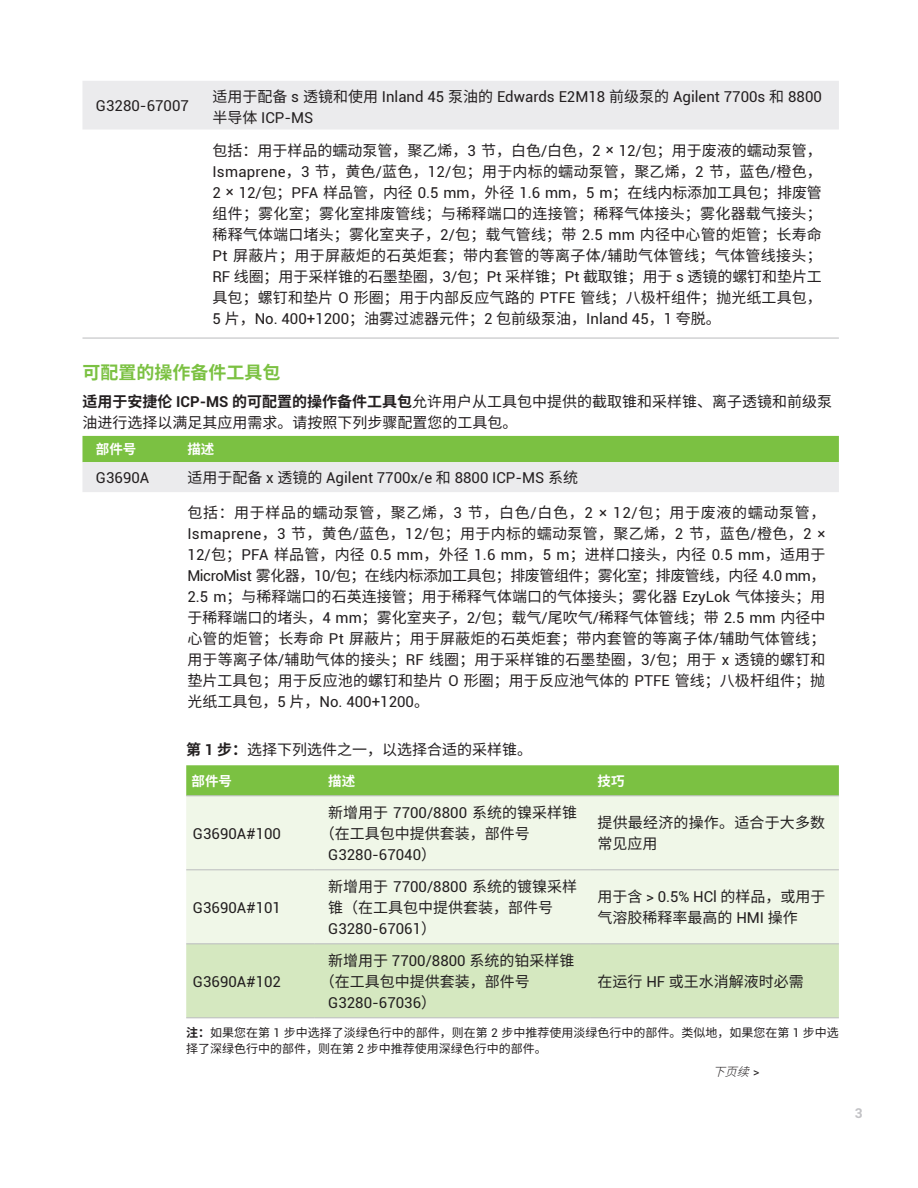
<style>
.page{position:relative;width:918px;height:1188px;background:#fff}
.page>*{position:absolute;margin:0;border:0;box-sizing:border-box;transform-origin:0 0}
.t1{font:700 18px "Noto Sans CJ Ksc";color:#7bc142}
.t2{font:15px/21px "Noto Sans CJ Ksc";color:#231f20}
.t3{font:15px/21px "Roboto";color:#231f20}
.t4{font:700 13.5px "Noto Sans CJ Ksc";color:#fff}
.t5{font:700 13.5px "Roboto";color:#c2c2c5}
.t6{font:12px/16.5px "Noto Sans CJ Ksc";color:#231f20}
.t7{font:italic 300 12px "Noto Sans CJ Ksc";color:#231f20}
.s1{font-family:"Noto Sans CJ Ksc"}
.s2{font-family:"Roboto"}
.s3{font-weight:700}
.s4{font-family:"Roboto";font-weight:700}
.s5{font-family:"Roboto";font-weight:400;font-style:normal}
</style>
<div class="page">
<svg style="left:82px;top:436px;width:757px;height:56px;background:#b7d79d"></svg>
<div style="left:82px;top:81px;width:757px;height:49px;background:#ebebed"></div>
<hr style="left:82px;top:338px;width:117px;height:1px;background:#babbbe">
<hr style="left:199px;top:338px;width:640px;height:1px;background:#babbbe">
<div style="left:186px;top:765px;width:653px;height:30px;background:#7bc142"></div>
<div style="left:186px;top:796px;width:653px;height:147px;background:#f0f7e8"></div>
<div style="left:186px;top:944px;width:653px;height:73px;background:#d5e8c0"></div>
<hr style="left:186px;top:869px;width:129px;height:1px;background:#babbbe">
<hr style="left:315px;top:869px;width:276px;height:1px;background:#babbbe">
<hr style="left:591px;top:869px;width:248px;height:1px;background:#babbbe">
<hr style="left:186px;top:943px;width:129px;height:1px;background:#babbbe">
<hr style="left:315px;top:943px;width:276px;height:1px;background:#babbbe">
<hr style="left:591px;top:943px;width:248px;height:1px;background:#babbbe">
<hr style="left:186px;top:795px;width:129px;height:1px;background:#babbbe">
<hr style="left:315px;top:795px;width:276px;height:1px;background:#babbbe">
<hr style="left:591px;top:795px;width:248px;height:1px;background:#babbbe">
<hr style="left:186px;top:1017px;width:129px;height:1px;background:#babbbe">
<hr style="left:315px;top:1017px;width:276px;height:1px;background:#babbbe">
<hr style="left:591px;top:1017px;width:248px;height:1px;background:#babbbe">
<p class="t3" style="left:96px;top:94px;width:94px">G3280-67007</p>
<p class="t3" style="left:212px;top:85px;width:611px"><span class="s1">适用于配备</span> s <span class="s1">透镜和使用</span> Inland 45 <span class="s1">泵油的</span> Edwards E2M18 <span class="s1">前级泵的</span> Agilent 7700s <span class="s1">和</span> 8800<span class="s1">半导体</span> ICP-MS</p>
<p class="t2" style="left:213px;top:140px;width:611px;text-align:justify">包括：用于样品的蠕动泵管，聚乙烯，<span class="s2">3</span> 节，白色<span class="s2">/</span>白色，<span class="s2">2 × 12/</span>包；用于废液的蠕动泵管，<span class="s2">Ismaprene</span>，<span class="s2">3</span> 节，黄色<span class="s2">/</span>蓝色，<span class="s2">12/</span>包；用于内标的蠕动泵管，聚乙烯，<span class="s2">2</span> 节，蓝色<span class="s2">/</span>橙色，<span class="s2">2 × 12/</span>包；<span class="s2">PFA</span> 样品管，内径 <span class="s2">0.5 mm</span>，外径 <span class="s2">1.6 mm</span>，<span class="s2">5 m</span>；在线内标添加工具包；排废管组件；雾化室；雾化室排废管线；与稀释端口的连接管；稀释气体接头；雾化器载气接头；稀释气体端口堵头；雾化室夹子，<span class="s2">2/</span>包；载气管线；带 <span class="s2">2.5 mm</span> 内径中心管的炬管；长寿命<span class="s2">Pt</span> 屏蔽片；用于屏蔽炬的石英炬套；带内套管的等离子体<span class="s2">/</span>辅助气体管线；气体管线接头；<span class="s2">RF</span> 线圈；用于采样锥的石墨垫圈，<span class="s2">3/</span>包；<span class="s2">Pt</span> 采样锥；<span class="s2">Pt</span> 截取锥；用于 <span class="s2">s</span> 透镜的螺钉和垫片工具包；螺钉和垫片 <span class="s2">O</span> 形圈；用于内部反应气路的 <span class="s2">PTFE</span> 管线；八极杆组件；抛光纸工具包，</p>
<p class="t3" style="left:213px;top:307px;width:510px">5 <span class="s1">片，</span>No. 400+1200<span class="s1">；油雾过滤器元件；</span>2 <span class="s1">包前级泵油，</span>Inland 45<span class="s1">，</span>1 <span class="s1">夸脱。</span></p>
<p class="t1" style="left:82px;top:362px;width:199px">可配置的操作备件工具包</p>
<p class="t2" style="left:82px;top:391px;width:751px"><span class="s3">适用于安捷伦</span> <span class="s4">ICP-MS</span> <span class="s3">的可配置的操作备件工具包</span>允许用户从工具包中提供的截取锥和采样锥、离子透镜和前级泵油进行选择以满足其应用需求。请按照下列步骤配置您的工具包。</p>
<p class="t4" style="left:96px;top:442px;width:42px">部件号</p>
<p class="t4" style="left:187px;top:442px;width:28px">描述</p>
<p class="t3" style="left:96px;top:466px;width:55px">G3690A</p>
<p class="t3" style="left:187px;top:466px;width:392px"><span class="s1">适用于配备</span> x <span class="s1">透镜的</span> Agilent 7700x/e <span class="s1">和</span> 8800 ICP-MS <span class="s1">系统</span></p>
<p class="t2" style="left:187px;top:502px;width:640px;text-align:justify">包括：用于样品的蠕动泵管，聚乙烯，<span class="s2">3</span> 节，白色<span class="s2">/</span>白色，<span class="s2">2 × 12/</span>包；用于废液的蠕动泵管，<span class="s2">Ismaprene</span>，<span class="s2">3</span> 节，黄色<span class="s2">/</span>蓝色，<span class="s2">12/</span>包；用于内标的蠕动泵管，聚乙烯，<span class="s2">2</span> 节，蓝色<span class="s2">/</span>橙色，<span class="s2">2 × 12/</span>包；<span class="s2">PFA</span> 样品管，内径 <span class="s2">0.5 mm</span>，外径 <span class="s2">1.6 mm</span>，<span class="s2">5 m</span>；进样口接头，内径 <span class="s2">0.5 mm</span>，适用于<span class="s2">MicroMist</span> 雾化器，<span class="s2">10/</span>包；在线内标添加工具包；排废管组件；雾化室；排废管线，内径 <span class="s2">4.0 mm</span>，<span class="s2">2.5 m</span>；与稀释端口的石英连接管；用于稀释气体端口的气体接头；雾化器 <span class="s2">EzyLok</span> 气体接头；用于稀释端口的堵头，<span class="s2">4 mm</span>；雾化室夹子，<span class="s2">2/</span>包；载气<span class="s2">/</span>尾吹气<span class="s2">/</span>稀释气体管线；带 <span class="s2">2.5 mm</span> 内径中心管的炬管；长寿命 <span class="s2">Pt</span> 屏蔽片；用于屏蔽炬的石英炬套；带内套管的等离子体<span class="s2">/</span>辅助气体管线；用于等离子体<span class="s2">/</span>辅助气体的接头；<span class="s2">RF</span> 线圈；用于采样锥的石墨垫圈，<span class="s2">3/</span>包；用于 <span class="s2">x</span> 透镜的螺钉和垫片工具包；用于反应池的螺钉和垫片 <span class="s2">O</span> 形圈；用于反应池气体的 <span class="s2">PTFE</span> 管线；八极杆组件；抛</p>
<p class="t3" style="left:187px;top:691px;width:243px"><span class="s1">光纸工具包，</span>5 <span class="s1">片，</span>No. 400+1200<span class="s1">。</span></p>
<p class="t2" style="left:186px;top:739px;width:348px"><span class="s3">第</span> <span class="s4">1</span> <span class="s3">步：</span>选择下列选件之一，以选择合适的采样锥。</p>
<p class="t4" style="left:192px;top:773px;width:42px">部件号</p>
<p class="t4" style="left:328px;top:773px;width:28px">描述</p>
<p class="t4" style="left:598px;top:773px;width:28px">技巧</p>
<p class="t3" style="left:193px;top:822px;width:90px">G3690A#100</p>
<p class="t3" style="left:193px;top:896px;width:90px">G3690A#101</p>
<p class="t2" style="left:320px;top:802px;width:259px;text-indent:8px">新增用于 <span class="s2">7700/8800</span> 系统的镍采样锥（在工具包中提供套装，部件号</p>
<p class="t3" style="left:328px;top:843px;width:109px">G3280-67040<span class="s1">）</span></p>
<p class="t2" style="left:328px;top:876px;width:251px">新增用于 <span class="s2">7700/8800</span> 系统的镀镍采样锥（在工具包中提供套装，部件号</p>
<p class="t3" style="left:328px;top:917px;width:109px">G3280-67061<span class="s1">）</span></p>
<p class="t2" style="left:598px;top:812px;width:229px">提供最经济的操作。适合于大多数常见应用</p>
<p class="t2" style="left:598px;top:886px;width:229px">用于含 <span class="s2">&gt; 0.5% HCl</span> 的样品，或用于气溶胶稀释率最高的 <span class="s2">HMI</span> 操作</p>
<p class="t2" style="left:320px;top:950px;width:256px;text-indent:8px">新增用于 <span class="s2">7700/8800</span> 系统的铂采样锥（在工具包中提供套装，部件号</p>
<p class="t3" style="left:328px;top:991px;width:109px">G3280-67036<span class="s1">）</span></p>
<p class="t2" style="left:598px;top:971px;width:208px">在运行 <span class="s2">HF</span> 或王水消解液时必需</p>
<p class="t6" style="left:186px;top:1025px;width:654px"><span class="s3">注：</span>如果您在第 <span class="s2">1</span> 步中选择了淡绿色行中的部件，则在第 <span class="s2">2</span> 步中推荐使用淡绿色行中的部件。类似地，如果您在第 <span class="s2">1</span> 步中选择了深绿色行中的部件，则在第 <span class="s2">2</span> 步中推荐使用深绿色行中的部件。</p>
<p class="t3" style="left:193px;top:970px;width:90px">G3690A#102</p>
<p class="t7" style="left:713px;top:1065px;width:48px">下页续<span class="s5">&gt;</span></p>
<p class="t5" style="left:855px;top:1104px;width:9px">3</p>
</div>
